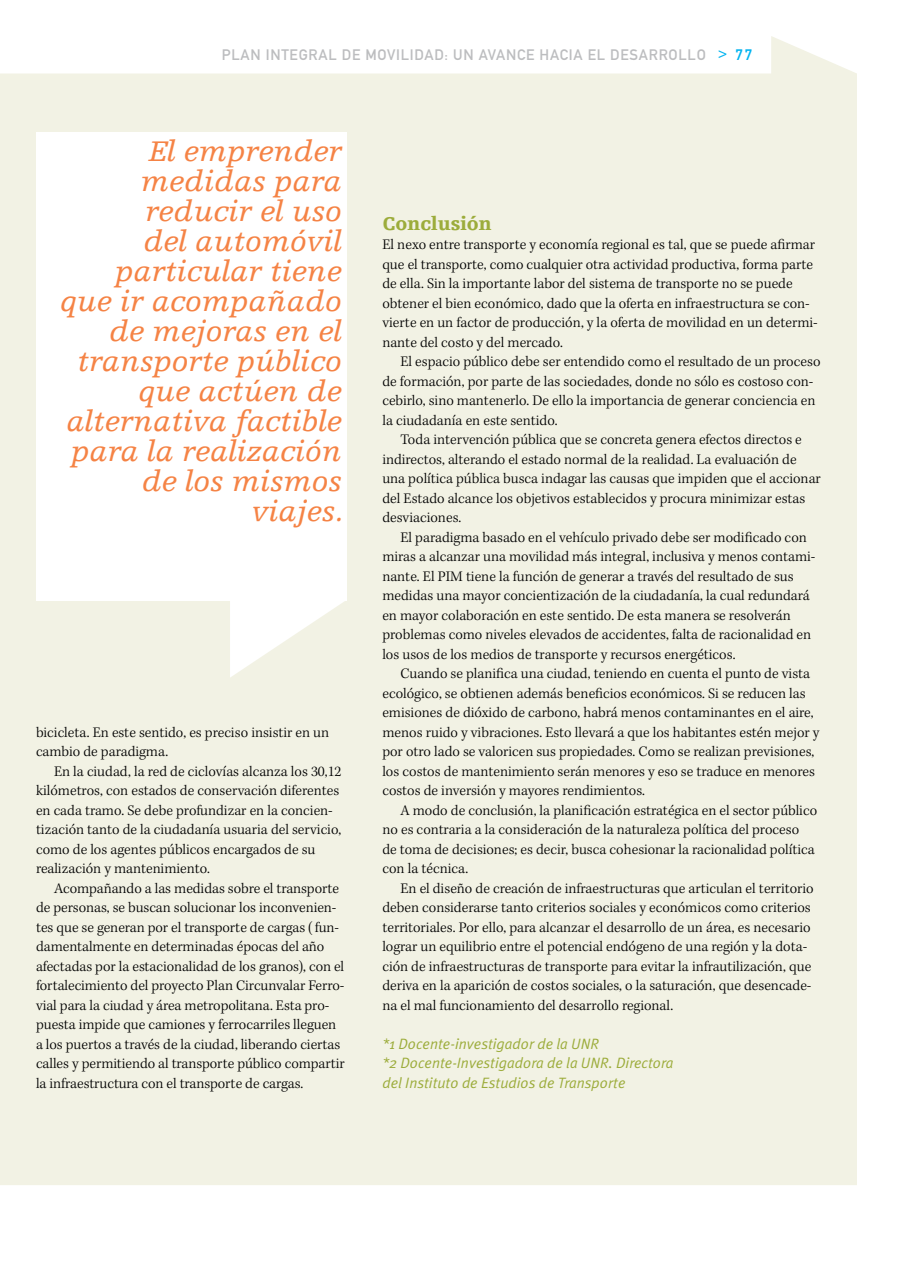
<style>
.page{position:relative;width:911px;height:1263px;background:#fff}
.page>*{position:absolute;margin:0;border:0;box-sizing:border-box;transform-origin:0 0}
.t1{font:italic 30px/30px "Egyptienne F";color:#f58345;text-align:right}
.t2{font:900 19.5px "Egyptienne F";color:#9cac3b}
.t3{font:300 15px/19.5px "Kepler Std";color:#000}
.t4{font:italic 15px/19.5px "Meta Plus Normal";color:#9cac3b}
.t5{font:15px "DIN Mittelschrift";letter-spacing:.05em;color:#bcbdbf}
.s1{color:#00b3f0}
</style>
<div class="page">
<div style="left:0;top:36px;width:857px;height:1149px;background:#f2f2e4"></div>
<div style="left:36px;top:132px;width:310px;height:468px;background:#fff"></div>
<svg style="left:230px;top:600px;width:116px;height:78px"></svg>
<p class="t5" style="left:222px;top:46px;width:532px">PLAN INTEGRAL DE MOVILIDAD: UN AVANCE HACIA EL DESARROLLO <span class="s1">&gt; 77</span></p>
<h1 class="t1" style="left:60px;top:136px;width:285px">El emprender medidas para reducir el uso<br>del automóvil particular tiene que ir acompañado de mejoras en el transporte público que actúen de alternativa factible para la realización de los mismos viajes.</h1>
<p class="t3" style="left:36px;top:723px;width:295px">bicicleta. En este sentido, es preciso insistir en un cambio de paradigma.</p>
<p class="t3" style="left:36px;top:762px;width:307px;text-indent:18px">En la ciudad, la red de ciclovías alcanza los 30,12 kilómetros, con estados de conservación diferentes en cada tramo. Se debe profundizar en la concien&shy;tización tanto de la ciudadanía usuaria del servicio, como de los agentes públicos encargados de su realización y mantenimiento.</p>
<p class="t3" style="left:36px;top:879px;width:310px;text-indent:18px">Acompañando a las medidas sobre el transporte de personas, se buscan solucionar los inconvenien&shy;tes que se generan por el transporte de cargas ( fun&shy;damentalmente en determinadas épocas del año afectadas por la estacionalidad de los granos), con el fortalecimiento del proyecto Plan Circunvalar Ferro&shy;vial para la ciudad y área metropolitana. Esta pro&shy;puesta impide que camiones y ferrocarriles lleguen a los puertos a través de la ciudad, liberando ciertas calles y permitiendo al transporte público compartir la infraestructura con el transporte de cargas.</p>
<h2 class="t2" style="left:382px;top:212px;width:111px">Conclusión</h2>
<p class="t3" style="left:382px;top:235px;width:437px">El nexo entre transporte y economía regional es tal, que se puede afirmar que el transporte, como cualquier otra actividad productiva, forma parte de ella. Sin la importante labor del sistema de transporte no se puede obtener el bien económico, dado que la oferta en infraestructura se con&shy;vierte en un factor de producción, y la oferta de movilidad en un determi&shy;nante del costo y del mercado.</p>
<p class="t3" style="left:382px;top:352px;width:440px;text-indent:18px">El espacio público debe ser entendido como el resultado de un proceso de formación, por parte de las sociedades, donde no sólo es costoso con&shy;cebirlo, sino mantenerlo. De ello la importancia de generar conciencia en la ciudadanía en este sentido.</p>
<p class="t3" style="left:382px;top:430px;width:440px;text-indent:18px">Toda intervención pública que se concreta genera efectos directos e indirectos, alterando el estado normal de la realidad. La evaluación de una política pública busca indagar las causas que impiden que el accionar del Estado alcance los objetivos establecidos y procura minimizar estas desviaciones.</p>
<p class="t3" style="left:382px;top:528px;width:435px;text-indent:18px">El paradigma basado en el vehículo privado debe ser modificado con miras a alcanzar una movilidad más integral, inclusiva y menos contami&shy;nante. El PIM tiene la función de generar a través del resultado de sus medidas una mayor concientización de la ciudadanía, la cual redundará en mayor colaboración en este sentido. De esta manera se resolverán problemas como niveles elevados de accidentes, falta de racionalidad en los usos de los medios de transporte y recursos energéticos.</p>
<p class="t3" style="left:382px;top:664px;width:439px;text-indent:18px">Cuando se planifica una ciudad, teniendo en cuenta el punto de vista ecológico, se obtienen además beneficios económicos. Si se reducen las emisiones de dióxido de carbono, habrá menos contaminantes en el aire, menos ruido y vibraciones. Esto llevará a que los habitantes estén mejor y por otro lado se valoricen sus propiedades. Como se realizan previsiones, los costos de mantenimiento serán menores y eso se traduce en menores costos de inversión y mayores rendimientos.</p>
<p class="t3" style="left:382px;top:801px;width:436px;text-indent:18px">A modo de conclusión, la planificación estratégica en el sector público no es contraria a la consideración de la naturaleza política del proceso de toma de decisiones; es decir, busca cohesionar la racionalidad política con la técnica.</p>
<p class="t3" style="left:382px;top:879px;width:433px;text-indent:18px">En el diseño de creación de infraestructuras que articulan el territorio deben considerarse tanto criterios sociales y económicos como criterios territoriales. Por ello, para alcanzar el desarrollo de un área, es necesario lograr un equilibrio entre el potencial endógeno de una región y la dota&shy;ción de infraestructuras de transporte para evitar la infrautilización, que deriva en la aparición de costos sociales, o la saturación, que desencade&shy;na el mal funcionamiento del desarrollo regional.</p>
<p class="t4" style="left:382px;top:1033px;width:293px">*1 Docente-investigador de la UNR<br>*2 Docente-Investigadora de la UNR. Directora del Instituto de Estudios de Transporte</p>
</div>
